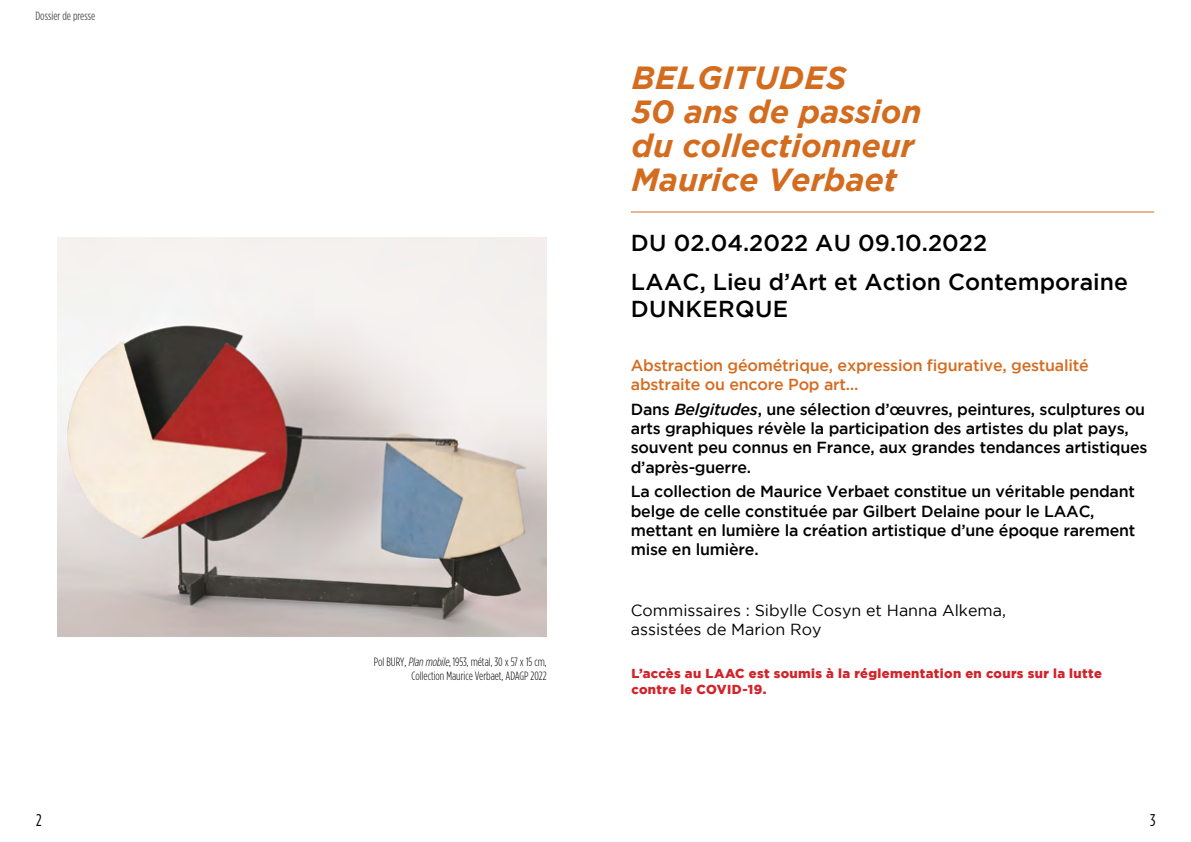
<style>
.page{position:relative;width:1191px;height:842px;background:#fff}
.page>*{position:absolute;margin:0;border:0;box-sizing:border-box;transform-origin:0 0}
.t1{font:italic 700 32px/34px "Gotham";color:#d46c20}
.t2{font:500 23px/38.3px "Gotham";color:#000}
.t3{font:17px "Gotham Condensed";color:#000}
.t4{font:500 16px/19.2px "Gotham";letter-spacing:-.015em;color:#000}
.t5{font:500 16px/19.2px "Gotham";letter-spacing:-.015em;color:#d46c20}
.t6{font:16px/19.2px "Gotham";color:#000}
.t7{font:900 13px/15.6px "Gotham";letter-spacing:.025em;color:#d2232a}
.t8{font:300 12px/14.4px "Gotham Condensed";color:#000;text-align:right}
.t9{font:12px "Gotham Condensed";color:#58595b}
.s1{font-style:italic}
</style>
<div class="page">
<hr style="left:631px;top:211px;width:523px;height:1px;background:#d46c20">
<img style="left:58px;top:238px;width:488px;height:398px">
<p class="t9" style="left:35px;top:9px;width:61px">Dossier de presse</p>
<p class="t8" style="left:374px;top:654px;width:174px">Pol BURY<span class="s1">,Planmobile</span>, 1953, métal, 30 x 57 x 15 cm,<br>Collection Maurice Verbaet, ADAGP 2022</p>
<h1 class="t1" style="left:631px;top:61px;width:292px">BELGITUDES<br>50 ans de passion du collectionneur<br>Maurice Verbaet</h1>
<h2 class="t2" style="left:631px;top:224px;width:498px">Du 02.04.2022 AU 09.10.2022<br>LAAC, Lieu d’Art et Action Contemporaine</h2>
<h2 class="t2" style="left:631px;top:289px;width:159px">Dunkerque</h2>
<p class="t5" style="left:631px;top:355px;width:459px">Abstraction géométrique, expression figurative, gestualité abstraite ou encore Pop art…</p>
<p class="t4" style="left:631px;top:399px;width:518px">Dans <span class="s1">Belgitudes</span>, une sélection d’œuvres, peintures, sculptures ou arts graphiques révèle la participation des artistes du plat pays, souvent peu connus en France, aux grandes tendances artistiques d’après-guerre.</p>
<p class="t4" style="left:631px;top:482px;width:506px">La collection de Maurice Verbaet constitue un véritable pendant belge de celle constituée par Gilbert Delaine pour le LAAC, mettant en lumière la création artistique d’une époque rarement mise en lumière.</p>
<p class="t6" style="left:631px;top:600px;width:376px">Commissaires : Sibylle Cosyn et Hanna Alkema, assistées de Marion Roy</p>
<p class="t7" style="left:631px;top:665px;width:472px">L’accès au LAAC est soumis à la réglementation en cours sur la lutte contre le COVID-19.</p>
<p class="t3" style="left:36px;top:810px;width:7px">2</p>
<p class="t3" style="left:1150px;top:810px;width:7px">3</p>
</div>
